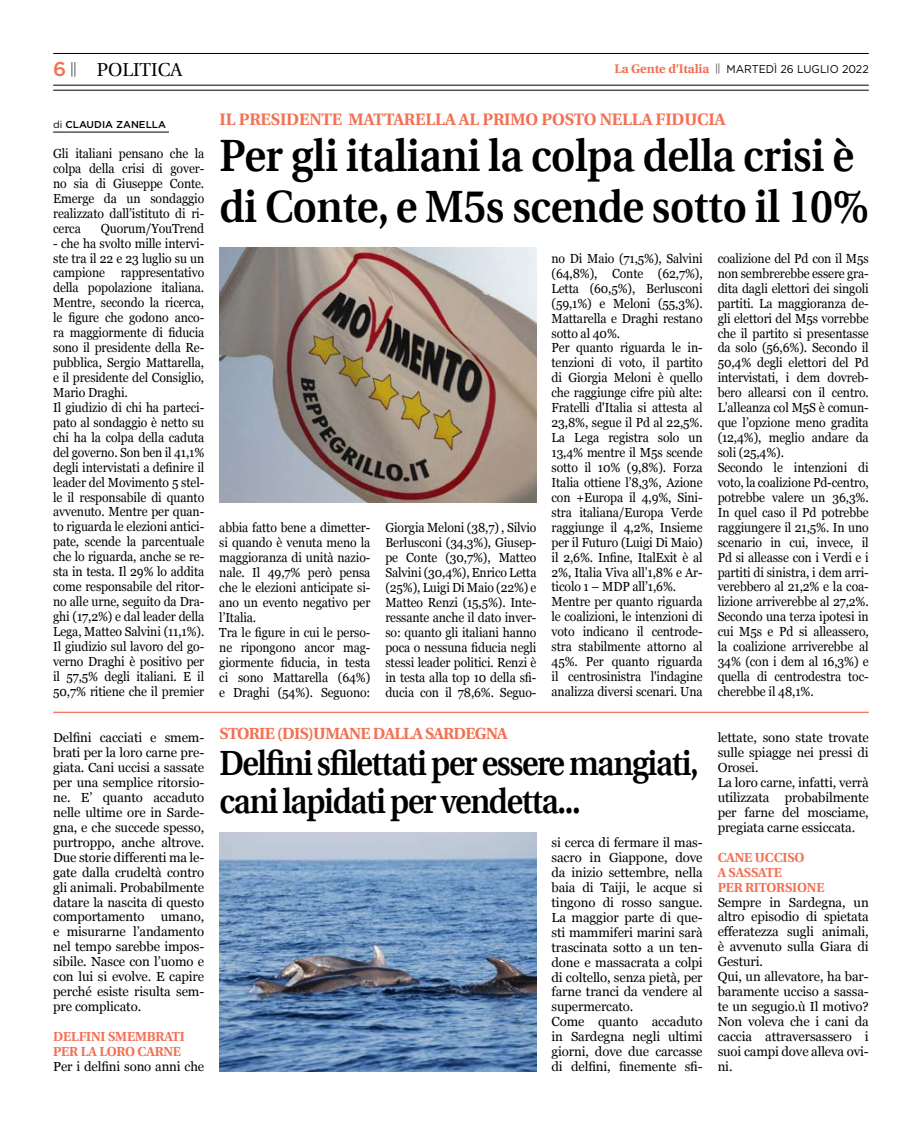
<style>
.page{position:relative;width:922px;height:1125px;background:#fff}
.page>*{position:absolute;margin:0;border:0;box-sizing:border-box;transform-origin:0 0}
.t1{font:600 45.25px/51.2px "Utopia";letter-spacing:-.01em;color:#000;scale:.92 1}
.t2{font:600 35px/38.8px "Utopia";letter-spacing:-.04em;color:#000;scale:.9 1}
.t3{font:18.75px "Utopia";color:#000}
.t4{font:700 16.62px "Utopia";letter-spacing:-.01em;color:#f37053}
.t5{font:700 16.12px "Utopia";letter-spacing:-.04em;color:#f37053}
.t6{font:300 14.62px "Myriad Pro";color:#000}
.t7{font:13.12px/14.9px "Georgia";letter-spacing:-.01em;color:#000;scale:.93 1}
.t8{font:13.12px/14.9px "Georgia";letter-spacing:-.01em;color:#000}
.t9{font:700 13.12px/14.9px "Utopia";letter-spacing:-.01em;color:#f37053}
.t10{font:11.25px "Gotham";color:#000;scale:.95 1}
.t11{font:500 10px "Gotham";color:#000}
.s1{font-family:"Gotham";font-weight:500;font-size:20px;color:#f37053}
.s2{font-family:"Utopia";font-weight:700;font-size:12.5px;color:#f37053}
.s3{font-weight:400}
</style>
<div class="page">
<hr style="left:53px;top:53px;width:815px;height:1px;background:#000">
<hr style="left:53px;top:90px;width:815px;height:1px;background:#000">
<hr style="left:53px;top:85px;width:815px;height:1px;background:#000">
<hr style="left:53px;top:712px;width:815px;height:1px;background:#f37053">
<img style="left:219px;top:832px;width:317px;height:240px">
<hr style="left:53px;top:132px;width:116px;height:1px;background:#000">
<img style="left:219px;top:248px;width:317px;height:254px">
<p class="t6" style="left:53px;top:59px;width:25px"><span class="s1">6</span> ||</p>
<p class="t10" style="left:614px;top:62px;width:269px"><span class="s2">La Gente d’Italia</span> <sup>||</sup> MARTEDÌ 26 LUGLIO 2022</p>
<h3 class="t3" style="left:97px;top:60px;width:87px">POLITICA</h3>
<p class="t11" style="left:53px;top:118px;width:114px"><span class="s3">di</span> CLAUDIA ZANELLA</p>
<p class="t7" style="left:53px;top:145px;width:164px;text-align:justify">Gli italiani pensano che la colpa della crisi di gover&shy;no sia di Giuseppe Conte.<br>Emerge da un sondaggio realizzato dall’istituto di ri&shy;cerca</p>
<p class="t7" style="left:101px;top:220px;width:113px">Quorum/YouTrend</p>
<p class="t7" style="left:53px;top:235px;width:164px">- che ha svolto mille intervi&shy;ste tra il 22 e 23 luglio su un campione rappresentativo della popolazione italiana.<br>Mentre, secondo la ricerca, le figure che godono anco&shy;ra maggiormente di fiducia sono il presidente della Re&shy;pubblica, Sergio Mattarella, e il presidente del Consiglio,<br>Mario Draghi.<br>Il giudizio di chi ha parteci&shy;pato al sondaggio è netto su chi ha la colpa della caduta del governo. Son ben il 41,1% degli intervistati a definire il leader del Movimento 5 stel&shy;le il responsabile di quanto avvenuto. Mentre per quan&shy;to riguarda le elezioni antici&shy;pate, scende la parcentuale che lo riguarda, anche se re&shy;sta in testa. Il 29% lo addita come responsabile del ritor&shy;no alle urne, seguito da Dra&shy;ghi (17,2%) e dal leader della<br>Lega, Matteo Salvini (11,1%).<br>Il giudizio sul lavoro del go&shy;verno Draghi è positivo per il 57,5% degli italiani. E il<br>50,7% ritiene che il premier</p>
<p class="t8" style="left:53px;top:730px;width:153px;text-align:justify">Delfini cacciati e smem&shy;brati per la loro carne pre&shy;giata. Cani uccisi a sassate per una semplice ritorsio&shy;ne. E’ quanto accaduto nelle ultime ore in Sarde&shy;gna, e che succede spesso, purtroppo, anche altrove.<br>Due storie differenti ma le&shy;gate dalla crudeltà contro gli animali. Probabilmente datare la nascita di questo comportamento umano, e misurarne l’andamento nel tempo sarebbe impos&shy;sibile. Nasce con l’uomo e con lui si evolve. E capire perché esiste risulta sem&shy;pre complicato.</p>
<p class="t9" style="left:53px;top:1029px;width:133px">DELFINI SMEMBRATI<br>PER LA LORO CARNE</p>
<p class="t8" style="left:53px;top:1058px;width:152px">Per i delfini sono anni che</p>
<p class="t4" style="left:219px;top:110px;width:507px">IL PRESIDENTE MATTARELLA AL PRIMO POSTO NELLA FIDUCIA</p>
<h1 class="t1" style="left:219px;top:130px;width:707px">Per gli italiani la colpa della crisi è di Conte, e M5s scende sotto il 10%</h1>
<p class="t7" style="left:219px;top:520px;width:164px">abbia fatto bene a dimetter&shy;si quando è venuta meno la maggioranza di unità nazio&shy;nale. Il 49,7% però pensa che le elezioni anticipate si&shy;ano un evento negativo per l’Italia.<br>Tra le figure in cui le perso&shy;ne ripongono ancor mag&shy;giormente fiducia, in testa ci sono Mattarella (64%) e Draghi (54%). Seguono:</p>
<p class="t7" style="left:385px;top:520px;width:164px;text-align:justify">Giorgia Meloni (38,7) , Silvio Berlusconi (34,3%), Giusep&shy;pe Conte (30,7%), Matteo Salvini (30,4%), Enrico Letta (25%), Luigi Di Maio (22%) e Matteo Renzi (15,5%). Inte&shy;ressante anche il dato inver&shy;so: quanto gli italiani hanno poca o nessuna fiducia negli stessi leader politici. Renzi è in testa alla top 10 della sfi&shy;ducia con il 78,6%. Seguo-</p>
<p class="t7" style="left:551px;top:250px;width:164px">no Di Maio (71,5%), Salvini (64,8%), Conte (62,7%),<br>Letta (60,5%), Berlusconi (59,1%) e Meloni (55,3%).<br>Mattarella e Draghi restano sotto al 40%.<br>Per quanto riguarda le in&shy;tenzioni di voto, il partito di Giorgia Meloni è quello che raggiunge cifre più alte:<br>Fratelli d'Italia si attesta al<br>23,8%, segue il Pd al 22,5%.<br>La Lega registra solo un<br>13,4% mentre il M5s scende sotto il 10% (9,8%). Forza<br>Italia ottiene l’8,3%, Azione con +Europa il 4,9%, Sini&shy;stra italiana/Europa Verde raggiunge il 4,2%, Insieme per il Futuro (Luigi Di Maio) il 2,6%. Infine, ItalExit è al<br>2%, Italia Viva all’1,8% e Ar&shy;ticolo 1 – MDP all’1,6%.<br>Mentre per quanto riguarda le coalizioni, le intenzioni di voto indicano il centrode&shy;stra stabilmente attorno al<br>45%. Per quanto riguarda il centrosinistra l'indagine analizza diversi scenari. Una</p>
<p class="t7" style="left:717px;top:250px;width:164px">coalizione del Pd con il M5s non sembrerebbe essere gra&shy;dita dagli elettori dei singoli partiti. La maggioranza de&shy;gli elettori del M5s vorrebbe che il partito si presentasse da solo (56,6%). Secondo il<br>50,4% degli elettori del Pd intervistati, i dem dovreb&shy;bero allearsi con il centro.<br>L’alleanza col M5S è comun&shy;que l’opzione meno gradita (12,4%), meglio andare da soli (25,4%).<br>Secondo le intenzioni di voto, la coalizione Pd-centro, potrebbe valere un 36,3%.<br>In quel caso il Pd potrebbe raggiungere il 21,5%. In uno scenario in cui, invece, il<br>Pd si alleasse con i Verdi e i partiti di sinistra, i dem arri&shy;verebbero al 21,2% e la coa&shy;lizione arriverebbe al 27,2%.<br>Secondo una terza ipotesi in cui M5s e Pd si alleassero, la coalizione arriverebbe al<br>34% (con i dem al 16,3%) e quella di centrodestra toc&shy;cherebbe il 48,1%.</p>
<p class="t5" style="left:219px;top:724px;width:289px">STORIE (DIS)UMANE DALLA SARDEGNA</p>
<h2 class="t2" style="left:219px;top:744px;width:534px">Delfini sfilettati per essere mangiati, cani lapidati per vendetta...</h2>
<p class="t8" style="left:551px;top:835px;width:153px">si cerca di fermare il mas&shy;sacro in Giappone, dove da inizio settembre, nella baia di Taiji, le acque si tingono di rosso sangue.<br>La maggior parte di que&shy;sti mammiferi marini sarà trascinata sotto a un ten&shy;done e massacrata a colpi di coltello, senza pietà, per farne tranci da vendere al supermercato.<br>Come quanto accaduto in Sardegna negli ultimi giorni, dove due carcasse di delfini, finemente sfi-</p>
<p class="t8" style="left:717px;top:730px;width:153px">lettate, sono state trovate sulle spiagge nei pressi di<br>Orosei.<br>La loro carne, infatti, verrà utilizzata probabilmente per farne del mosciame, pregiata carne essiccata.</p>
<p class="t9" style="left:717px;top:850px;width:108px">CANE UCCISO<br>A SASSATE<br>PER RITORSIONE</p>
<p class="t8" style="left:717px;top:894px;width:153px">Sempre in Sardegna, un altro episodio di spietata efferatezza sugli animali, è avvenuto sulla Giara di<br>Gesturi.<br>Qui, un allevatore, ha bar&shy;baramente ucciso a sassa&shy;te un segugio.ù Il motivo?<br>Non voleva che i cani da caccia attraversassero i suoi campi dove alleva ovi&shy;ni.</p>
</div>
